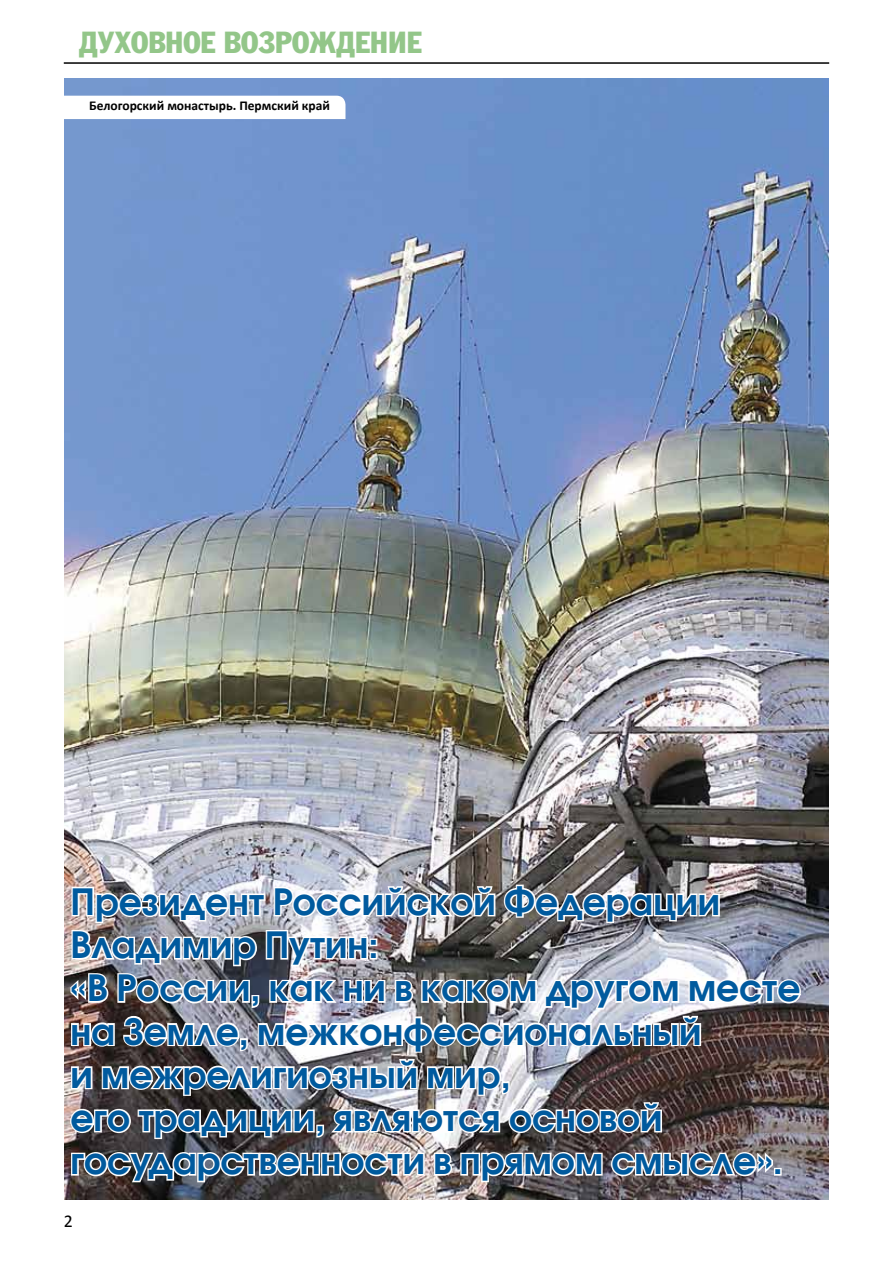
<style>
.page{position:relative;width:893px;height:1263px;background:#fff}
.page>*{position:absolute;margin:0;border:0;box-sizing:border-box;transform-origin:0 0}
.t1{font:700 36px/43.2px "Avant Garde Gothic C";color:#005a9e}
.t2{font:30px "Fagot Condensed";color:#93c689}
.t3{font:18px "Calibri";color:#000}
.t4{font:700 13.5px "Calibri";color:#000}
</style>
<div class="page">
<hr style="left:64px;top:62px;width:765px;height:2px;background:#000">
<img style="left:64px;top:79px;width:765px;height:1120px">
<img style="left:69px;top:883px;width:734px;height:301px">
<div style="left:774px;top:1168px;width:8px;height:7px;border:3px solid #fff"></div>
<svg style="left:64px;top:96px;width:281px;height:23px"></svg>
<p class="t2" style="left:79px;top:25px;width:345px">ДУХОВНОЕ ВОЗРОЖДЕНИЕ</p>
<p class="t4" style="left:89px;top:97px;width:242px">Белогорский монастырь. Пермский край</p>
<p class="t1" style="left:71px;top:879px;width:731px">Президент Российской Федерации<br>Владимир Путин:<br>«В России, как ни в каком другом месте на Земле, межконфессиональный<br>и межрелигиозный мир,<br>его традиции, являются основой государственности в прямом смысле».</p>
<p class="t3" style="left:64px;top:1210px;width:11px">2</p>
</div>
